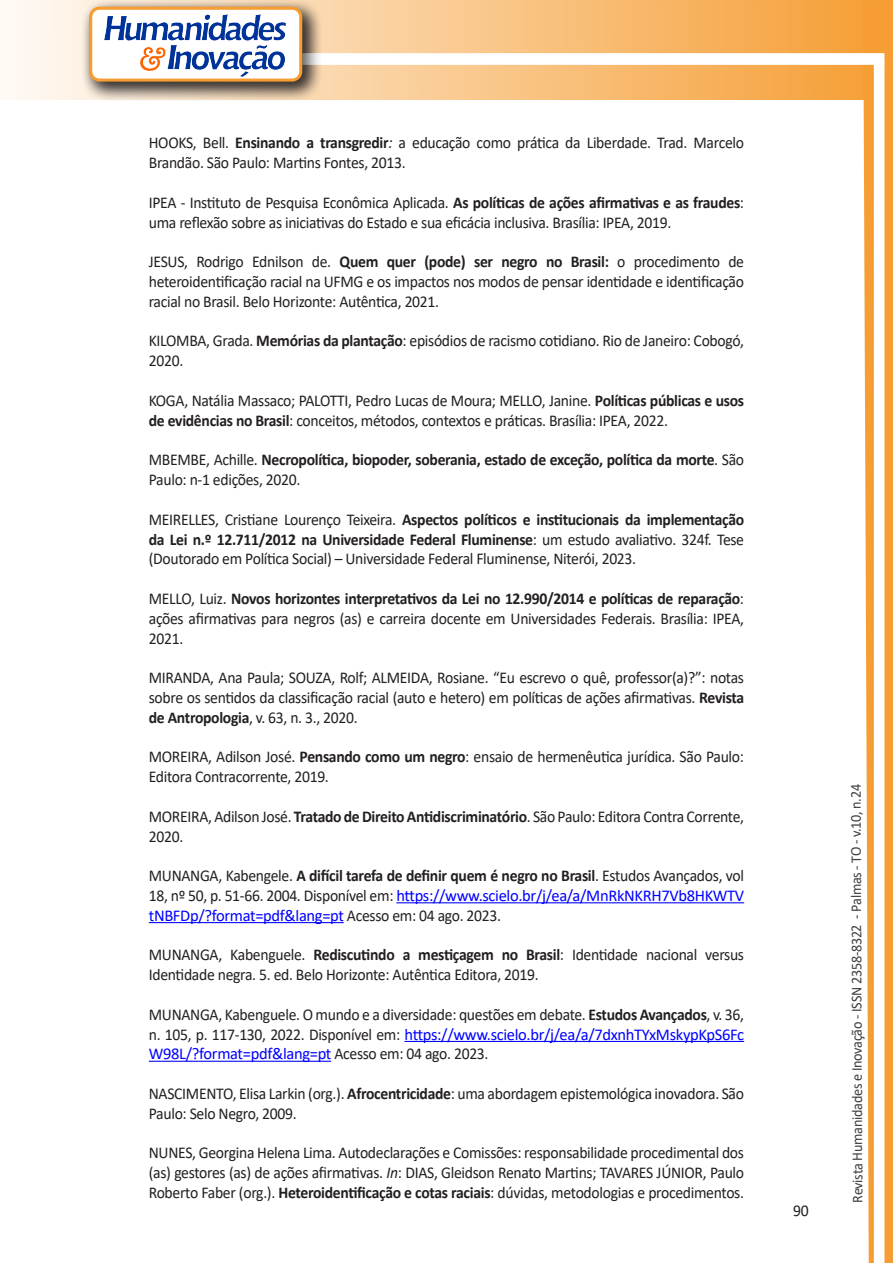
<style>
.page{position:relative;width:893px;height:1263px;background:#fff}
.page>*{position:absolute;margin:0;border:0;box-sizing:border-box;transform-origin:0 0}
.texto{font:16.5px/19.8px "Calibri";letter-spacing:-.02em;color:#231f20;scale:.95 1}
.texto-2{font:700 16.5px/19.8px "Calibri";letter-spacing:-.02em;color:#231f20;scale:.95 1}
.t1{font:15px "Calibri";letter-spacing:-.025em;color:#3e3e3f;scale:.95 1}
.s1{font-weight:700}
.s2{font-style:italic}
.s3{font-weight:400}
.s4{color:#00f}
</style>
<div class="page">
<svg style="left:5px;top:0;width:858px;height:100px;background:#f9c484"></svg>
<div style="left:302px;top:53px;width:582px;height:12px;background:#fff;border:2px solid #fff"></div>
<svg style="left:863px;top:0;width:30px;height:1263px"></svg>
<div style="left:81px;top:0;width:241px;height:102px;background:#231f20;opacity:.75"></div>
<div style="left:91px;top:8px;width:210px;height:72px;background:#fff;border-radius:9px"></div>
<img style="left:104px;top:14px;width:181px;height:62px">
<div style="left:89px;top:7px;width:213px;height:75px;border:3px solid #f69e34;border-radius:9px"></div>
<hr style="left:396px;top:902px;width:348px;height:1px;background:#00f">
<hr style="left:149px;top:922px;width:195px;height:1px;background:#00f">
<hr style="left:404px;top:1041px;width:340px;height:1px;background:#00f">
<hr style="left:149px;top:1061px;width:182px;height:1px;background:#00f">
<p class="texto" style="left:149px;top:133px;width:628px">HOOKS, Bell. <span class="s1">Ensinando a transgredir</span><span class="s2">:</span> a educação como prática da Liberdade. Trad. Marcelo<br>Brandão. São Paulo: Martins Fontes, 2013.</p>
<p class="texto" style="left:149px;top:192px;width:628px">IPEA - Instituto de Pesquisa Econômica Aplicada. <span class="s1">As políticas de ações afirmativas e as fraudes</span>: uma reflexão sobre as iniciativas do Estado e sua eficácia inclusiva. Brasília: IPEA, 2019.</p>
<p class="texto" style="left:149px;top:251px;width:628px;text-align:justify">JESUS, Rodrigo Ednilson de. <span class="s1">Quem quer (pode) ser negro no Brasil:</span> o procedimento de heteroidentificação racial na UFMG e os impactos nos modos de pensar identidade e identificação racial no Brasil. Belo Horizonte: Autêntica, 2021.</p>
<p class="texto" style="left:149px;top:331px;width:628px">KILOMBA, Grada. <span class="s1">Memórias da plantação</span>: episódios de racismo cotidiano. Rio de Janeiro: Cobogó,<br>2020.</p>
<p class="texto" style="left:149px;top:390px;width:628px">KOGA, Natália Massaco; PALOTTI, Pedro Lucas de Moura; MELLO, Janine. <span class="s1">Políticas públicas e usos de evidências no Brasil</span>: conceitos, métodos, contextos e práticas. Brasília: IPEA, 2022.</p>
<p class="texto-2" style="left:149px;top:450px;width:628px"><span class="s3">MBEMBE, Achille.</span> Necropolítica, biopoder, soberania, estado de exceção, política da morte<span class="s3">. São<br>Paulo: n-1 edições, 2020.</span></p>
<p class="texto" style="left:149px;top:509px;width:628px;text-align:justify">MEIRELLES, Cristiane Lourenço Teixeira. <span class="s1">Aspectos políticos e institucionais da implementação da Lei n.º 12.711/2012 na Universidade Federal Fluminense</span>: um estudo avaliativo. 324f. Tese (Doutorado em Política Social) – Universidade Federal Fluminense, Niterói, 2023.</p>
<p class="texto" style="left:149px;top:588px;width:628px;text-align:justify">MELLO, Luiz. <span class="s1">Novos horizontes interpretativos da Lei no 12.990/2014 e políticas de reparação</span>: ações afirmativas para negros (as) e carreira docente em Universidades Federais. Brasília: IPEA, 2021.</p>
<p class="texto" style="left:149px;top:667px;width:628px;text-align:justify">MIRANDA, Ana Paula; SOUZA, Rolf; ALMEIDA, Rosiane. “Eu escrevo o quê, professor(a)?”: notas sobre os sentidos da classificação racial (auto e hetero) em políticas de ações afirmativas. <span class="s1">Revista de Antropologia</span>, v. 63, n. 3., 2020.</p>
<p class="texto" style="left:149px;top:746px;width:628px">MOREIRA, Adilson José. <span class="s1">Pensando como um negro</span>: ensaio de hermenêutica jurídica. São Paulo:<br>Editora Contracorrente, 2019.</p>
<p class="texto" style="left:149px;top:806px;width:628px">MOREIRA, Adilson José. <span class="s1">Tratado de Direito Antidiscriminatório</span>. São Paulo: Editora Contra Corrente,<br>2020.</p>
<p class="texto" style="left:149px;top:865px;width:628px;text-align:justify">MUNANGA, Kabengele. <span class="s1">A difícil tarefa de definir quem é negro no Brasil</span>. Estudos Avançados, vol 18, nº 50, p. 51-66. 2004. Disponível em: <span class="s4">https://www.scielo.br/j/ea/a/MnRkNKRH7Vb8HKWTV tNBFDp/?format=pdf&amp;lang=pt</span> Acesso em: 04 ago. 2023.</p>
<p class="texto" style="left:149px;top:944px;width:628px">MUNANGA, Kabenguele. <span class="s1">Rediscutindo a mestiçagem no Brasil</span>: Identidade nacional versus<br>Identidade negra. 5. ed. Belo Horizonte: Autêntica Editora, 2019.</p>
<p class="texto" style="left:149px;top:1004px;width:628px;text-align:justify">MUNANGA, Kabenguele. O mundo e a diversidade: questões em debate. <span class="s1">Estudos Avançados</span>, v. 36, n. 105, p. 117-130, 2022. Disponível em: <span class="s4">https://www.scielo.br/j/ea/a/7dxnhTYxMskypKpS6Fc W98L/?format=pdf&amp;lang=pt</span> Acesso em: 04 ago. 2023.</p>
<p class="texto" style="left:149px;top:1083px;width:628px">NASCIMENTO, Elisa Larkin (org.). <span class="s1">Afrocentricidade</span>: uma abordagem epistemológica inovadora. São<br>Paulo: Selo Negro, 2009.</p>
<p class="texto" style="left:149px;top:1142px;width:628px;text-align:justify">NUNES, Georgina Helena Lima. Autodeclarações e Comissões: responsabilidade procedimental dos (as) gestores (as) de ações afirmativas. <span class="s2">In</span>: DIAS, Gleidson Renato Martins; TAVARES JÚNIOR, Paulo Roberto Faber (org.). <span class="s1">Heteroidentificação e cotas raciais</span>: dúvidas, metodologias e procedimentos.</p>
<p class="texto" style="left:793px;top:1200px;width:18px">90</p>
<p class="t1" style="left:846px;top:1203px;width:442px;rotate:-90deg">Revista Humanidades e Inovação - ISSN 2358-8322 - Palmas - TO - v.10, n.24</p>
</div>
